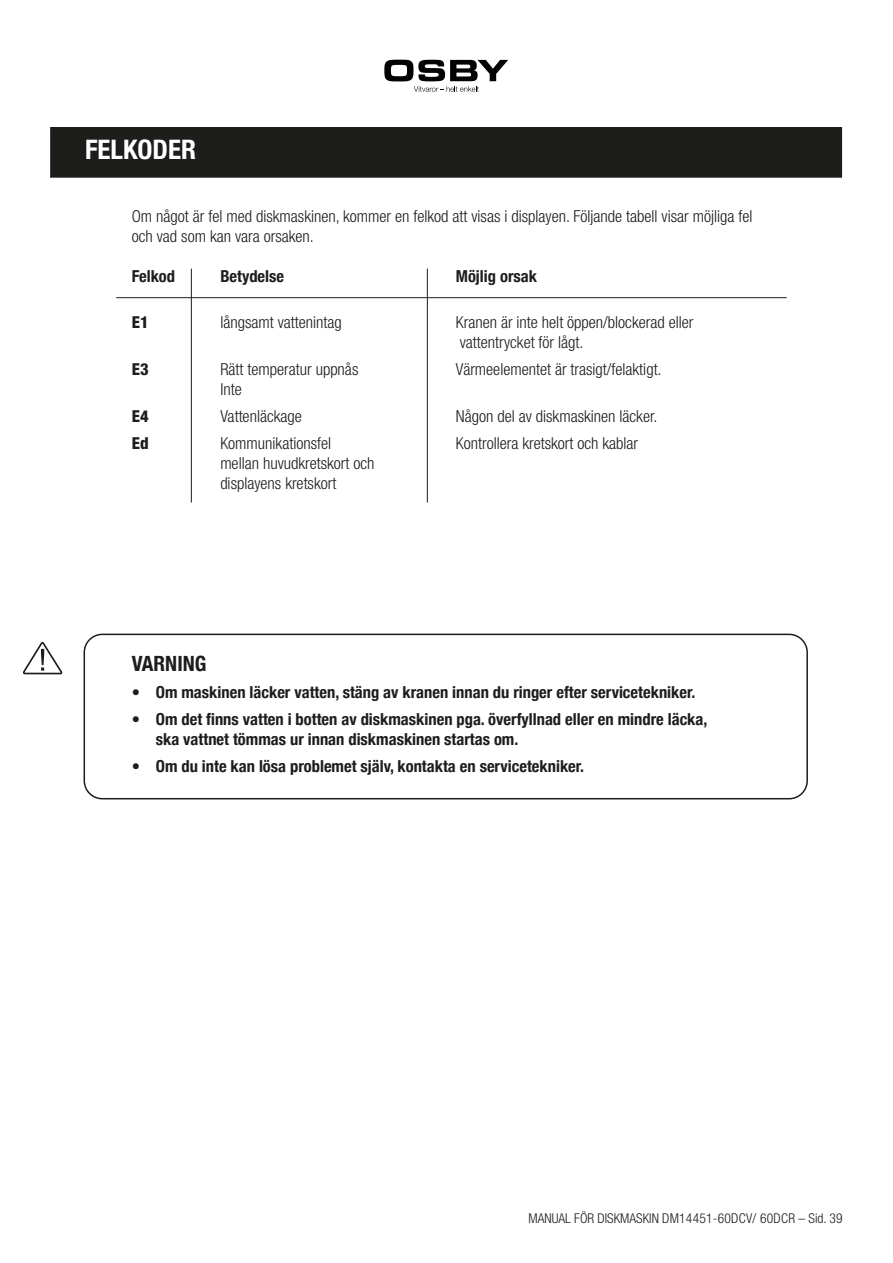
<style>
.page{position:relative;width:893px;height:1263px;background:#fff}
.page>*{position:absolute;margin:0;border:0;box-sizing:border-box;transform-origin:0 0}
.t1{font:700 condensed 27px "Helvetica Neue LT Std";color:#fff}
.t2{font:700 condensed 21px "Helvetica Neue";color:#1d1d1b}
.t3{font:300 condensed 16.5px/19.8px "Helvetica Neue LT Std";color:#1d1d1b}
.t4{font:700 condensed 16.5px/19.8px "Helvetica Neue";color:#1d1d1b}
.t5{font:800 condensed 16.5px "Helvetica Neue LT Std";color:#1d1d1b}
.t6{font:300 condensed 13.5px "Helvetica Neue LT Std";color:#1d1d1b}
</style>
<div class="page">
<svg style="left:384px;top:60px;width:124px;height:32px"></svg>
<hr style="left:116px;top:297px;width:671px;height:1px;background:#1d1d1b">
<hr style="left:191px;top:269px;width:1px;height:233px;background:#1d1d1b">
<hr style="left:427px;top:269px;width:1px;height:233px;background:#1d1d1b">
<svg style="left:23px;top:642px;width:39px;height:32px"></svg>
<div style="left:84px;top:634px;width:724px;height:165px;border:2px solid #1d1d1b;border-radius:18px"></div>
<div style="left:51px;top:128px;width:791px;height:49px;background:#1d1d1b"></div>
<div style="left:50px;top:127px;width:792px;height:51px;border:1px solid #1d1d1b"></div>
<h1 class="t1" style="left:85px;top:133px;width:112px">FELKODER</h1>
<p class="t3" style="left:132px;top:206px;width:622px">Om något är fel med diskmaskinen, kommer en felkod att visas i displayen. Följande tabell visar möjliga fel och vad som kan vara orsaken.</p>
<p class="t4" style="left:132px;top:266px;width:45px">Felkod</p>
<p class="t4" style="left:220px;top:266px;width:65px">Betydelse</p>
<p class="t4" style="left:456px;top:266px;width:83px">Möjlig orsak</p>
<p class="t5" style="left:132px;top:312px;width:18px">E1</p>
<p class="t3" style="left:220px;top:313px;width:123px">långsamt vattenintag</p>
<p class="t3" style="left:456px;top:313px;width:239px">Kranen är inte helt öppen/blockerad eller vattentrycket för lågt.</p>
<p class="t5" style="left:132px;top:359px;width:18px">E3</p>
<p class="t3" style="left:220px;top:359px;width:140px">Rätt temperatur uppnås</p>
<p class="t3" style="left:456px;top:359px;width:207px">Värmeelementet är trasigt/felaktigt.</p>
<p class="t3" style="left:220px;top:379px;width:23px">Inte</p>
<p class="t5" style="left:132px;top:406px;width:18px">E4</p>
<p class="t3" style="left:220px;top:406px;width:83px">Vattenläckage</p>
<p class="t3" style="left:456px;top:406px;width:203px">Någon del av diskmaskinen läcker.</p>
<p class="t5" style="left:132px;top:433px;width:18px">Ed</p>
<p class="t3" style="left:220px;top:433px;width:112px">Kommunikationsfel</p>
<p class="t3" style="left:456px;top:433px;width:184px">Kontrollera kretskort och kablar</p>
<p class="t3" style="left:220px;top:453px;width:156px">mellan huvudkretskort och displayens kretskort</p>
<p class="t2" style="left:132px;top:651px;width:76px">VARNING</p>
<p class="t4" style="left:132px;top:682px;width:565px">• Om maskinen läcker vatten, stäng av kranen innan du ringer efter servicetekniker.</p>
<p class="t4" style="left:156px;top:709px;width:553px;text-indent:-24px">• Om det finns vatten i botten av diskmaskinen pga. överfyllnad eller en mindre läcka, ska vattnet tömmas ur innan diskmaskinen startas om.</p>
<p class="t4" style="left:132px;top:756px;width:454px">• Om du inte kan lösa problemet själv, kontakta en servicetekniker.</p>
<p class="t6" style="left:528px;top:1210px;width:315px">MANUAL FÖR DISKMASKIN DM14451-60DCV/ 60DCR – Sid. 39</p>
</div>
